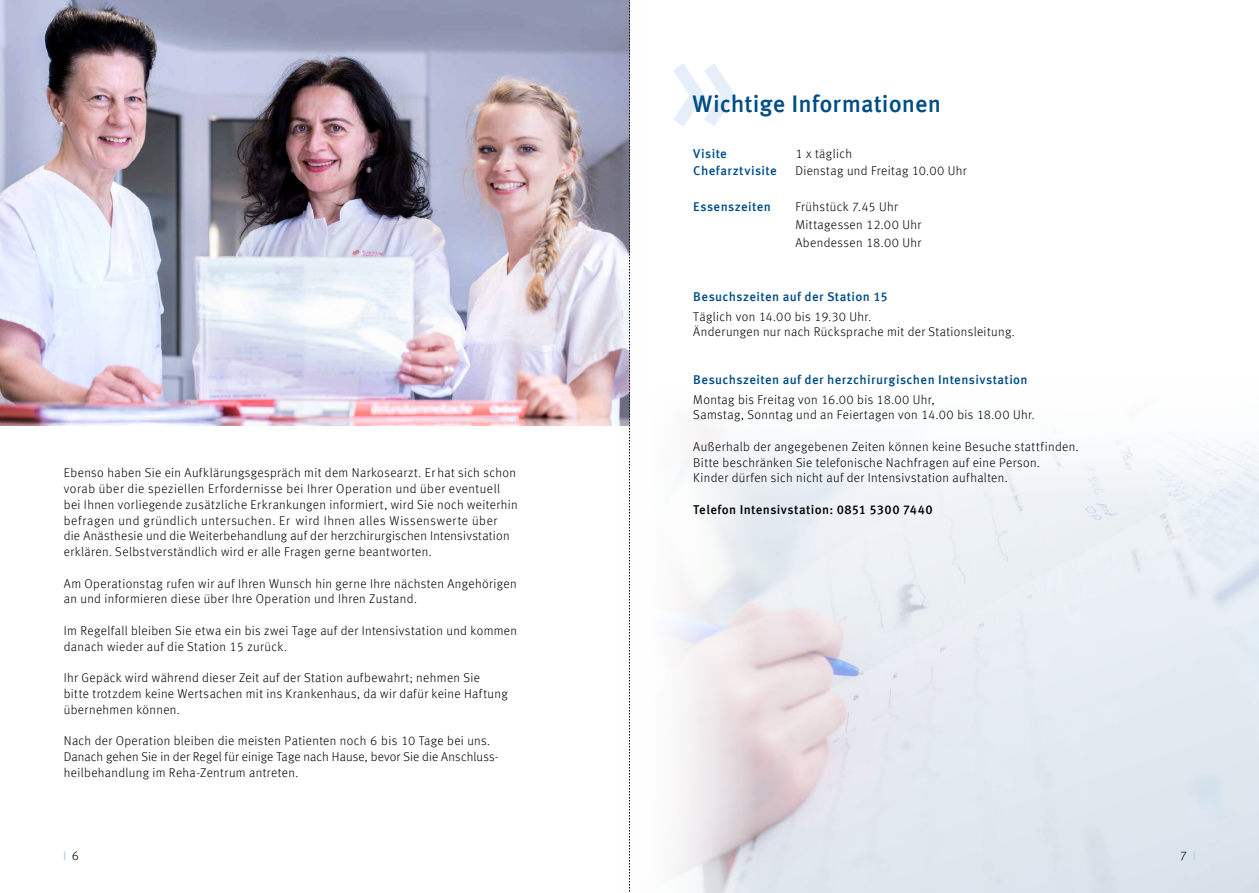
<style>
.page{position:relative;width:1259px;height:893px;background:#fff}
.page>*{position:absolute;margin:0;border:0;box-sizing:border-box;transform-origin:0 0}
.t1{font:500 24px "Meta Offc";color:#004d86}
.t2{font:300 12.75px/15.8px "Meta Offc";letter-spacing:.03em;color:#000}
.t3{font:500 12.75px "Meta Offc";letter-spacing:.03em;color:#004d86}
.t4{font:500 12.75px "Meta Offc";letter-spacing:.03em;color:#000}
</style>
<div class="page">
<svg style="left:1193px;top:851px;width:2px;height:9px"></svg>
<img style="left:0;top:0;width:613px;height:425px">
<svg style="left:673px;top:64px;width:62px;height:62px"></svg>
<div style="left:613px;top:0;width:33px;height:893px;background:#000;opacity:.75"></div>
<svg style="left:629px;top:0;width:1px;height:893px"></svg>
<h1 class="t1" style="left:692px;top:90px;width:250px">Wichtige Informationen</h1>
<p class="t2" style="left:64px;top:465px;width:455px">Ebenso haben Sie ein Aufklärungsgespräch mit dem Narkosearzt. Er hat sich schon vorab über die speziellen Erfordernisse bei Ihrer Operation und über eventuell bei Ihnen vorliegende zusätzliche Erkrankungen informiert, wird Sie noch weiterhin befragen und gründlich untersuchen. Er wird Ihnen alles Wissenswerte über<br>die Anästhesie und die Weiterbehandlung auf der herzchirurgischen Intensivstation erklären. Selbstverständlich wird er alle Fragen gerne beantworten.</p>
<p class="t2" style="left:64px;top:576px;width:454px">Am Operationstag rufen wir auf Ihren Wunsch hin gerne Ihre nächsten Angehörigen an und informieren diese über Ihre Operation und Ihren Zustand.</p>
<p class="t2" style="left:64px;top:623px;width:455px">Im Regelfall bleiben Sie etwa ein bis zwei Tage auf der Intensivstation und kommen danach wieder auf die Station 15 zurück.</p>
<p class="t2" style="left:64px;top:670px;width:445px">Ihr Gepäck wird während dieser Zeit auf der Station aufbewahrt; nehmen Sie bitte trotzdem keine Wertsachen mit ins Krankenhaus, da wir dafür keine Haftung übernehmen können.</p>
<p class="t2" style="left:64px;top:733px;width:435px">Nach der Operation bleiben die meisten Patienten noch 6 bis 10 Tage bei uns.<br>Danach gehen Sie in der Regel für einige Tage nach Hause, bevor Sie die Anschluss&shy;heilbehandlung im Reha-Zentrum antreten.</p>
<p class="t3" style="left:693px;top:146px;width:35px">Visite</p>
<p class="t2" style="left:795px;top:146px;width:58px">1 x täglich</p>
<p class="t3" style="left:693px;top:164px;width:85px">Chefarztvisite</p>
<p class="t2" style="left:795px;top:163px;width:173px">Dienstag und Freitag 10.00 Uhr</p>
<p class="t3" style="left:693px;top:199px;width:79px">Essenszeiten</p>
<p class="t2" style="left:795px;top:198px;width:127px;line-height:17.9px">Frühstück 7.45 Uhr<br>Mittagessen 12.00 Uhr<br>Abendessen 18.00 Uhr</p>
<p class="t3" style="left:693px;top:289px;width:196px">Besuchszeiten auf der Station 15</p>
<p class="t2" style="left:693px;top:309px;width:323px">Täglich von 14.00 bis 19.30 Uhr.<br>Änderungen nur nach Rücksprache mit der Stationsleitung.</p>
<p class="t3" style="left:693px;top:372px;width:336px">Besuchszeiten auf der herzchirurgischen Intensivstation</p>
<p class="t2" style="left:693px;top:392px;width:343px">Montag bis Freitag von 16.00 bis 18.00 Uhr,<br>Samstag, Sonntag und an Feiertagen von 14.00 bis 18.00 Uhr.</p>
<p class="t2" style="left:693px;top:439px;width:387px">Außerhalb der angegebenen Zeiten können keine Besuche stattfinden.<br>Bitte beschränken Sie telefonische Nachfragen auf eine Person.<br>Kinder dürfen sich nicht auf der Intensivstation aufhalten.</p>
<p class="t4" style="left:693px;top:502px;width:241px">Telefon Intensivstation: 0851 5300 7440</p>
<p class="t2" style="left:72px;top:848px;width:9px">6</p>
<p class="t2" style="left:1180px;top:848px;width:9px">7</p>
</div>
